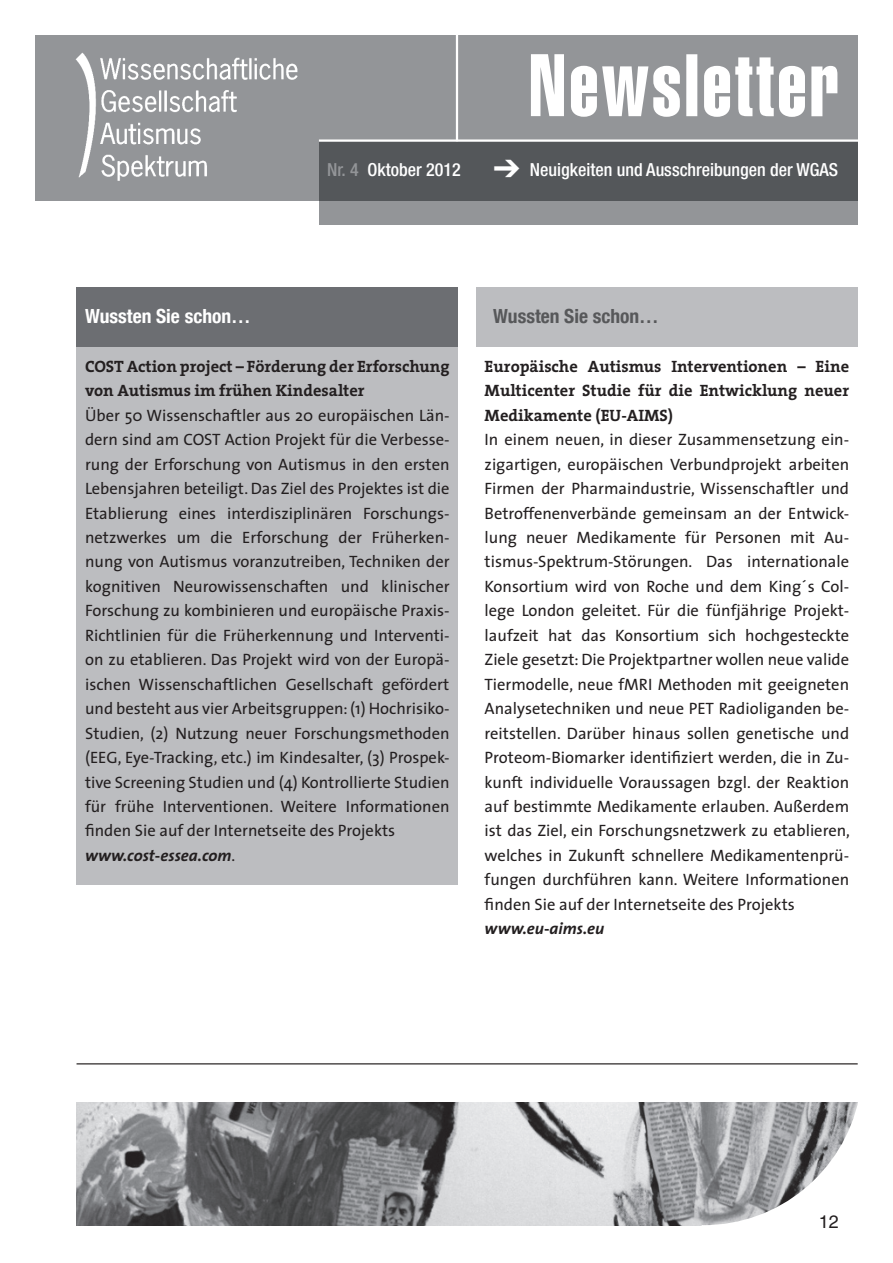
<style>
.page{position:relative;width:893px;height:1263px;background:#fff}
.page>*{position:absolute;margin:0;border:0;box-sizing:border-box;transform-origin:0 0}
.t1{font:87px "Helvetica Extra Compressed";letter-spacing:.04em;color:#fff}
.Head_Kasten_Weiß{font:700 condensed 19.5px "Helvetica Neue";color:#fff}
.Head_Kasten_Grau{font:700 condensed 19.5px "Helvetica Neue";color:#57585a}
.t2{font:500 condensed 18px "Helvetica Neue";color:#fff}
.t3{font:18px "Helvetica";color:#231f20}
.Fließtext_ohne_Einzu{font:16.5px/24.5px "The Sans";color:#231f20;text-align:justify}
.Fließtext_ohne_Einzu-2{font:700 16.5px/24.5px "The Serif";color:#231f20}
.Fließtext_ohne_Einzu-3{font:italic 700 16.5px "The Sans";color:#231f20}
.s1{color:#939598}
.s2{font-weight:400;font-style:normal}
</style>
<div class="page">
<div style="left:35px;top:35px;width:823px;height:166px;background:#939598"></div>
<svg style="left:319px;top:142px;width:539px;height:83px;background:#66696c"></svg>
<hr style="left:319px;top:139px;width:547px;height:3px;background:#fff">
<img style="left:75px;top:52px;width:223px;height:129px">
<hr style="left:456px;top:29px;width:2px;height:112px;background:#fff">
<img style="left:77px;top:1103px;width:625px;height:122px">
<svg style="left:702px;top:1102px;width:156px;height:124px"></svg>
<hr style="left:77px;top:1063px;width:781px;height:1px;background:#231f20">
<div style="left:77px;top:288px;width:381px;height:597px;background:#bcbdc0"></div>
<div style="left:77px;top:287px;width:381px;height:60px;background:#6c6e72"></div>
<div style="left:476px;top:287px;width:382px;height:60px;background:#bcbdc0"></div>
<svg style="left:650px;top:161px;width:25px;height:17px"></svg>
<p class="t1" style="left:529px;top:33px;width:312px">Newsletter</p>
<p class="t2" style="left:493px;top:159px;width:346px">➔ Neuigkeiten und Ausschreibungen der WGAS</p>
<p class="t2" style="left:327px;top:159px;width:135px"><span class="s1">Nr. 4</span> Oktober 2012</p>
<p class="t2" style="left:686px;top:159px;width:156px">Neuigkeiten der WGAS</p>
<p class="Head_Kasten_Weiß" style="left:85px;top:300px;width:167px">Wussten Sie schon…</p>
<p class="Fließtext_ohne_Einzu-2" style="left:85px;top:354px;width:366px">COST Action project – Förderung der Erforschung von Autismus im frühen Kindesalter</p>
<p class="Fließtext_ohne_Einzu" style="left:85px;top:402px;width:366px">Über 50 Wissenschaftler aus 20 europäischen Län&shy;dern sind am COST Action Projekt für die Verbesse&shy;rung der Erforschung von Autismus in den ersten Lebensjahren beteiligt. Das Ziel des Projektes ist die Etablierung eines interdisziplinären Forschungs&shy;netzwerkes um die Erforschung der Früherken&shy;nung von Autismus voranzutreiben, Techniken der kognitiven Neurowissenschaften und klinischer Forschung zu kombinieren und europäische Praxis-Richtlinien für die Früherkennung und Interventi&shy;on zu etablieren. Das Projekt wird von der Europä&shy;ischen Wissenschaftlichen Gesellschaft gefördert und besteht aus vier Arbeitsgruppen: (1) Hochrisiko-Studien, (2) Nutzung neuer Forschungsmethoden (EEG, Eye-Tracking, etc.) im Kindesalter, (3) Prospek&shy;tive Screening Studien und (4) Kontrollierte Studien für frühe Interventionen. Weitere Informationen finden Sie auf der Internetseite des Projekts</p>
<p class="Fließtext_ohne_Einzu-3" style="left:85px;top:841px;width:152px">www.cost-essea.com<span class="s2">.</span></p>
<p class="Head_Kasten_Grau" style="left:493px;top:300px;width:167px">Wussten Sie schon…</p>
<p class="Fließtext_ohne_Einzu-2" style="left:485px;top:354px;width:366px;text-align:justify">Europäische Autismus Interventionen – Eine Multicenter Studie für die Entwicklung neuer Medikamente (EU-AIMS)</p>
<p class="Fließtext_ohne_Einzu" style="left:485px;top:427px;width:367px">In einem neuen, in dieser Zusammensetzung ein&shy;zigartigen, europäischen Verbundprojekt arbeiten Firmen der Pharmaindustrie, Wissenschaftler und Betroffenenverbände gemeinsam an der Entwick&shy;lung neuer Medikamente für Personen mit Au&shy;tismus-Spektrum-Störungen. Das internationale Konsortium wird von Roche und dem King´s Col&shy;lege London geleitet. Für die fünfjährige Projekt&shy;laufzeit hat das Konsortium sich hochgesteckte Ziele gesetzt: Die Projektpartner wollen neue valide Tiermodelle, neue fMRI Methoden mit geeigneten Analysetechniken und neue PET Radioliganden be&shy;reitstellen. Darüber hinaus sollen genetische und Proteom-Biomarker identifiziert werden, die in Zu&shy;kunft individuelle Voraussagen bzgl. der Reaktion auf bestimmte Medikamente erlauben. Außerdem ist das Ziel, ein Forschungsnetzwerk zu etablieren, welches in Zukunft schnellere Medikamentenprü&shy;fungen durchführen kann. Weitere Informationen finden Sie auf der Internetseite des Projekts</p>
<p class="Fließtext_ohne_Einzu-3" style="left:485px;top:915px;width:121px">www.eu-aims.eu</p>
<p class="t3" style="left:819px;top:1211px;width:22px">12</p>
</div>
